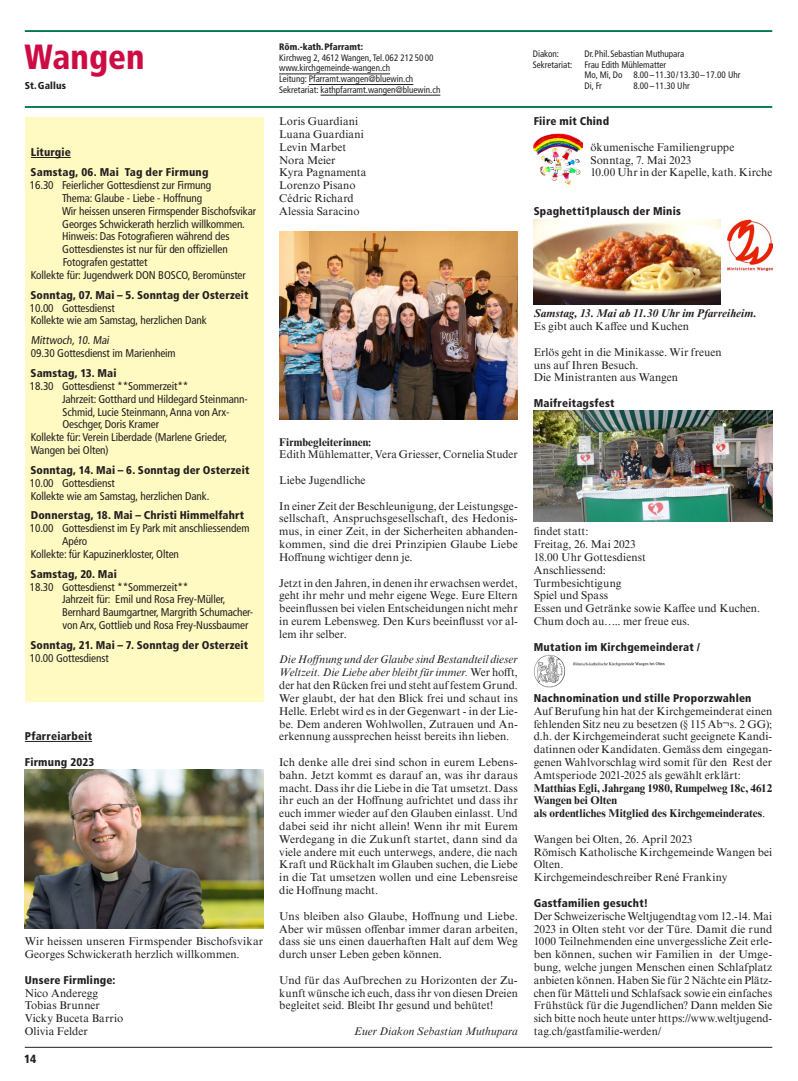
<style>
.page{position:relative;width:798px;height:1081px;background:#fff}
.page>*{position:absolute;margin:0;border:0;box-sizing:border-box;transform-origin:0 0}
.t1{font:900 condensed 35px "Frutiger LT Std";color:#cd0c44;scale:.95 1}
.t2{font:900 condensed 11.88px "Frutiger LT Std";color:#231f20}
.t3{font:11.25px/12.9px "Times NRMT Pro";letter-spacing:.005em;color:#231f20;text-align:justify}
.t4{font:condensed 11.25px/12.9px "Frutiger LT Std";letter-spacing:-.01em;color:#231f20}
.t5{font:900 condensed 11.25px/20px "Frutiger LT Std";letter-spacing:.015em;color:#231f20}
.t6{font:700 11.25px/12.9px "Times NRMT Pro";color:#231f20}
.t7{font:italic 700 11.25px "Times NRMT Pro";letter-spacing:.005em;color:#231f20}
.t8{font:italic 11.25px "Times NRMT Pro";letter-spacing:.01em;color:#231f20}
.t9{font:900 condensed 10px "Frutiger LT Std";letter-spacing:.015em;color:#231f20}
.t10{font:condensed 9.38px/10.6px "Frutiger LT Std";color:#231f20}
.t11{font:900 condensed 9.38px "Frutiger LT Std";color:#231f20}
.s1{font-style:italic}
.s2{font-weight:400}
</style>
<div class="page">
<hr style="left:25px;top:30px;width:747px;height:2px;background:#00794a">
<hr style="left:25px;top:106px;width:747px;height:2px;background:#00794a">
<hr style="left:279px;top:74px;width:111px;height:1px;background:#231f20">
<hr style="left:309px;top:84px;width:104px;height:1px;background:#231f20">
<hr style="left:320px;top:95px;width:120px;height:1px;background:#231f20">
<hr style="left:25px;top:1047px;width:747px;height:1px;background:#231f20">
<div style="left:25px;top:117px;width:238px;height:585px;background:#fffac1"></div>
<hr style="left:31px;top:157px;width:40px;height:1px;background:#231f20">
<hr style="left:25px;top:741px;width:67px;height:1px;background:#231f20">
<img style="left:25px;top:769px;width:238px;height:159px">
<img style="left:279px;top:232px;width:238px;height:188px">
<img style="left:533px;top:133px;width:49px;height:52px">
<img style="left:533px;top:220px;width:187px;height:84px">
<img style="left:727px;top:220px;width:45px;height:51px">
<img style="left:533px;top:410px;width:239px;height:111px">
<img style="left:534px;top:654px;width:131px;height:34px">
<p class="t11" style="left:279px;top:41px;width:85px">Röm.-kath.Pfarramt:</p>
<p class="t10" style="left:279px;top:52px;width:163px">Kirchweg 2, 4612 Wangen, Tel.062 212 50 00 www.kirchgemeinde-wangen.ch<br>Leitung: Pfarramt.wangen@bluewin.ch Sekretariat: kathpfarramt.wangen@bluewin.ch</p>
<h1 class="t1" style="left:25px;top:36px;width:128px">Wangen</h1>
<p class="t10" style="left:532px;top:49px;width:28px">Diakon:</p>
<p class="t10" style="left:584px;top:49px;width:101px">Dr.Phil.Sebastian Muthupara</p>
<p class="t10" style="left:532px;top:59px;width:41px">Sekretariat:</p>
<p class="t10" style="left:584px;top:59px;width:157px">Frau Edith Mühlematter<br>Mo, Mi, Do 8.00–11.30 / 13.30–17.00 Uhr</p>
<p class="t9" style="left:25px;top:79px;width:43px">St.Gallus</p>
<p class="t10" style="left:584px;top:81px;width:19px">Di, Fr</p>
<p class="t10" style="left:633px;top:81px;width:58px">8.00–11.30 Uhr</p>
<p class="t5" style="left:31px;top:142px;width:179px">Liturgie<br>Samstag, 06. Mai Tag der Firmung</p>
<p class="t4" style="left:30px;top:179px;width:183px">16.30 Feierlicher Gottesdienst zur Firmung</p>
<p class="t4" style="left:62px;top:192px;width:141px">Thema: Glaube - Liebe - Hoffnung</p>
<p class="t4" style="left:62px;top:205px;width:195px">Wir heissen unseren Firmspender Bischofsvikar</p>
<p class="t4" style="left:62px;top:217px;width:184px">Georges Schwickerath herzlich willkommen.</p>
<p class="t4" style="left:62px;top:230px;width:169px">Hinweis: Das Fotografieren während des</p>
<p class="t4" style="left:62px;top:243px;width:167px">Gottesdienstes ist nur für den offiziellen</p>
<p class="t4" style="left:63px;top:256px;width:86px">Fotografen gestattet</p>
<p class="t4" style="left:31px;top:269px;width:216px">Kollekte für: Jugendwerk DON BOSCO, Beromünster</p>
<p class="t5" style="left:31px;top:285px;width:219px">Sonntag, 07. Mai – 5. Sonntag der Osterzeit</p>
<p class="t4" style="left:30px;top:301px;width:178px">10.00 Gottesdienst<br>Kollekte wie am Samstag, herzlichen Dank</p>
<p class="t4" style="left:31px;top:334px;width:146px">Mittwoch,10.Mai<br>09.30 Gottesdienst im Marienheim</p>
<p class="t5" style="left:31px;top:363px;width:87px">Samstag, 13. Mai</p>
<p class="t4" style="left:30px;top:380px;width:160px">18.30 Gottesdienst **Sommerzeit**</p>
<p class="t4" style="left:62px;top:392px;width:187px">Jahrzeit: Gotthard und Hildegard Steinmann-</p>
<p class="t4" style="left:62px;top:405px;width:168px">Schmid, Lucie Steinmann, Anna von Arx-</p>
<p class="t4" style="left:62px;top:418px;width:98px">Oeschger, Doris Kramer</p>
<p class="t4" style="left:31px;top:431px;width:198px">Kollekte für: Verein Liberdade (Marlene Grieder,</p>
<p class="t4" style="left:31px;top:444px;width:79px">Wangen bei Olten)</p>
<p class="t5" style="left:31px;top:460px;width:220px">Sonntag, 14. Mai – 6. Sonntag der Osterzeit</p>
<p class="t4" style="left:30px;top:476px;width:181px">10.00 Gottesdienst<br>Kollekte wie am Samstag, herzlichen Dank.</p>
<p class="t5" style="left:31px;top:505px;width:215px">Donnerstag, 18. Mai – Christi Himmelfahrt</p>
<p class="t4" style="left:30px;top:522px;width:221px">10.00 Gottesdienst im Ey Park mit anschliessendem</p>
<p class="t4" style="left:62px;top:535px;width:27px">Apéro</p>
<p class="t4" style="left:31px;top:548px;width:149px">Kollekte: für Kapuzinerkloster, Olten</p>
<p class="t5" style="left:31px;top:564px;width:88px">Samstag, 20. Mai</p>
<p class="t4" style="left:62px;top:580px;width:193px;text-indent:-32px">18.30 Gottesdienst **Sommerzeit**<br>Jahrzeit für: Emil und Rosa Frey-Müller, Bernhard Baumgartner, Margrith Schumacher&shy;von Arx, Gottlieb und Rosa Frey-Nussbaumer</p>
<p class="t5" style="left:31px;top:635px;width:219px">Sonntag, 21. Mai – 7. Sonntag der Osterzeit</p>
<p class="t4" style="left:30px;top:651px;width:81px">10.00 Gottesdienst</p>
<p class="t5" style="left:25px;top:726px;width:69px">Pfarreiarbeit</p>
<p class="t5" style="left:25px;top:752px;width:71px">Firmung 2023</p>
<p class="t3" style="left:25px;top:936px;width:240px">Wir heissen unseren Firmspender Bischofsvikar<br>Georges Schwickerath herzlich willkommen.</p>
<p class="t5" style="left:25px;top:970px;width:92px">Unsere Firmlinge:</p>
<p class="t3" style="left:25px;top:987px;width:100px;text-align:left">Nico Anderegg<br>Tobias Brunner<br>Vicky Buceta Barrio<br>Olivia Felder</p>
<p class="t2" style="left:24px;top:1052px;width:14px">14</p>
<p class="t3" style="left:279px;top:115px;width:89px;text-align:left">Loris Guardiani<br>Luana Guardiani<br>Levin Marbet<br>Nora Meier<br>Kyra Pagnamenta<br>Lorenzo Pisano<br>Cédric Richard<br>Alessia Saracino</p>
<p class="t5" style="left:533px;top:111px;width:77px">Fiire mit Chind</p>
<p class="t3" style="left:590px;top:141px;width:183px;text-align:left">ökumenische Familiengruppe<br>Sonntag, 7. Mai 2023<br>10.00 Uhr in der Kapelle, kath. Kirche</p>
<p class="t5" style="left:533px;top:201px;width:149px">Spaghetti1plausch der Minis</p>
<p class="t6" style="left:279px;top:435px;width:93px">Firmbegleiterinnen:</p>
<p class="t3" style="left:279px;top:449px;width:240px">Edith Mühlematter, Vera Griesser, Cornelia Studer</p>
<p class="t3" style="left:279px;top:474px;width:88px">Liebe Jugendliche</p>
<p class="t3" style="left:279px;top:500px;width:240px">In einer Zeit der Beschleunigung, der Leistungsge&shy;sellschaft, Anspruchsgesellschaft, des Hedonis&shy;mus, in einer Zeit, in der Sicherheiten abhanden&shy;kommen, sind die drei Prinzipien Glaube Liebe Hoffnung wichtiger denn je.</p>
<p class="t3" style="left:279px;top:577px;width:240px">Jetzt in den Jahren, in denen ihr erwachsen werdet, geht ihr mehr und mehr eigene Wege. Eure Eltern beeinflussen bei vielen Entscheidungen nicht mehr in eurem Lebensweg. Den Kurs beeinflusst vor al&shy;lem ihr selber.</p>
<p class="t3" style="left:279px;top:654px;width:240px"><span class="s1">Die Hoffnung und der Glaube sind Bestandteil dieser Weltzeit. Die Liebe aber bleibt für immer.</span> Wer hofft, der hat den Rücken frei und steht auf festem Grund.<br>Wer glaubt, der hat den Blick frei und schaut ins Helle. Erlebt wird es in der Gegenwart - in der Lie&shy;be. Dem anderen Wohlwollen, Zutrauen und An&shy;erkennung aussprechen heisst bereits ihn lieben.</p>
<p class="t3" style="left:279px;top:756px;width:240px">Ich denke alle drei sind schon in eurem Lebens&shy;bahn. Jetzt kommt es darauf an, was ihr daraus macht. Dass ihr die Liebe in die Tat umsetzt. Dass ihr euch an der Hoffnung aufrichtet und dass ihr euch immer wieder auf den Glauben einlasst. Und dabei seid ihr nicht allein! Wenn ihr mit Eurem Werdegang in die Zukunft startet, dann sind da viele andere mit euch unterwegs, andere, die nach Kraft und Rückhalt im Glauben suchen, die Liebe in die Tat umsetzen wollen und eine Lebensreise die Hoffnung macht.</p>
<p class="t3" style="left:279px;top:910px;width:240px">Uns bleiben also Glaube, Hoffnung und Liebe.<br>Aber wir müssen offenbar immer daran arbeiten, dass sie uns einen dauerhaften Halt auf dem Weg durch unser Leben geben können.</p>
<p class="t3" style="left:279px;top:974px;width:240px">Und für das Aufbrechen zu Horizonten der Zu&shy;kunft wünsche ich euch, dass ihr von diesen Dreien begleitet seid. Bleibt Ihr gesund und behütet!</p>
<p class="t8" style="left:354px;top:1024px;width:165px">Euer Diakon Sebastian Muthupara</p>
<p class="t7" style="left:533px;top:307px;width:224px">Samstag, 13. Mai ab 11.30 Uhr im Pfarreiheim.</p>
<p class="t3" style="left:533px;top:320px;width:157px">Es gibt auch Kaffee und Kuchen</p>
<p class="t3" style="left:533px;top:346px;width:189px;text-align:left">Erlös geht in die Minikasse. Wir freuen uns auf Ihren Besuch.<br>Die Ministranten aus Wangen</p>
<p class="t5" style="left:533px;top:393px;width:82px">Maifreitagsfest</p>
<p class="t3" style="left:533px;top:526px;width:228px;text-align:left">findet statt:<br>Freitag, 26. Mai 2023<br>18.00 Uhr Gottesdienst<br>Anschliessend:<br>Turmbesichtigung<br>Spiel und Spass<br>Essen und Getränke sowie Kaffee und Kuchen.<br>Chum doch au….. mer freue eus.</p>
<p class="t5" style="left:533px;top:637px;width:168px">Mutation im Kirchgemeinderat /</p>
<p class="t5" style="left:533px;top:688px;width:219px">Nachnomination und stille Proporzwahlen</p>
<p class="t3" style="left:533px;top:705px;width:240px">Auf Berufung hin hat der Kirchgemeinderat einen fehlenden Sitz neu zu besetzen (§ 115 Ab¬s. 2 GG); d.h. der Kirchgemeinderat sucht geeignete Kandi&shy;datinnen oder Kandidaten. Gemäss dem eingegan&shy;genen Wahlvorschlag wird somit für den Rest der Amtsperiode 2021-2025 als gewählt erklärt:</p>
<p class="t6" style="left:533px;top:781px;width:240px">Matthias Egli, Jahrgang 1980, Rumpelweg 18c, 4612<br>Wangen bei Olten<br>als ordentliches Mitglied des Kirchgemeinderates<span class="s2">.</span></p>
<p class="t3" style="left:533px;top:833px;width:240px;text-align:left">Wangen bei Olten, 26. April 2023<br>Römisch Katholische Kirchgemeinde Wangen bei<br>Olten.<br>Kirchgemeindeschreiber René Frankiny</p>
<p class="t5" style="left:533px;top:893px;width:116px">Gastfamilien gesucht!</p>
<p class="t3" style="left:533px;top:910px;width:240px">Der Schweizerische Weltjugendtag vom 12.-14. Mai 2023 in Olten steht vor der Türe. Damit die rund 1000 Teilnehmenden eine unvergessliche Zeit erle&shy;ben können, suchen wir Familien in der Umge&shy;bung, welche jungen Menschen einen Schlafplatz anbieten können. Haben Sie für 2 Nächte ein Plätz&shy;chen für Mätteli und Schlafsack sowie ein einfaches Frühstück für die Jugendlichen? Dann melden Sie sich bitte noch heute unter https://www.weltjugend&shy;tag.ch/gastfamilie-werden/</p>
</div>
